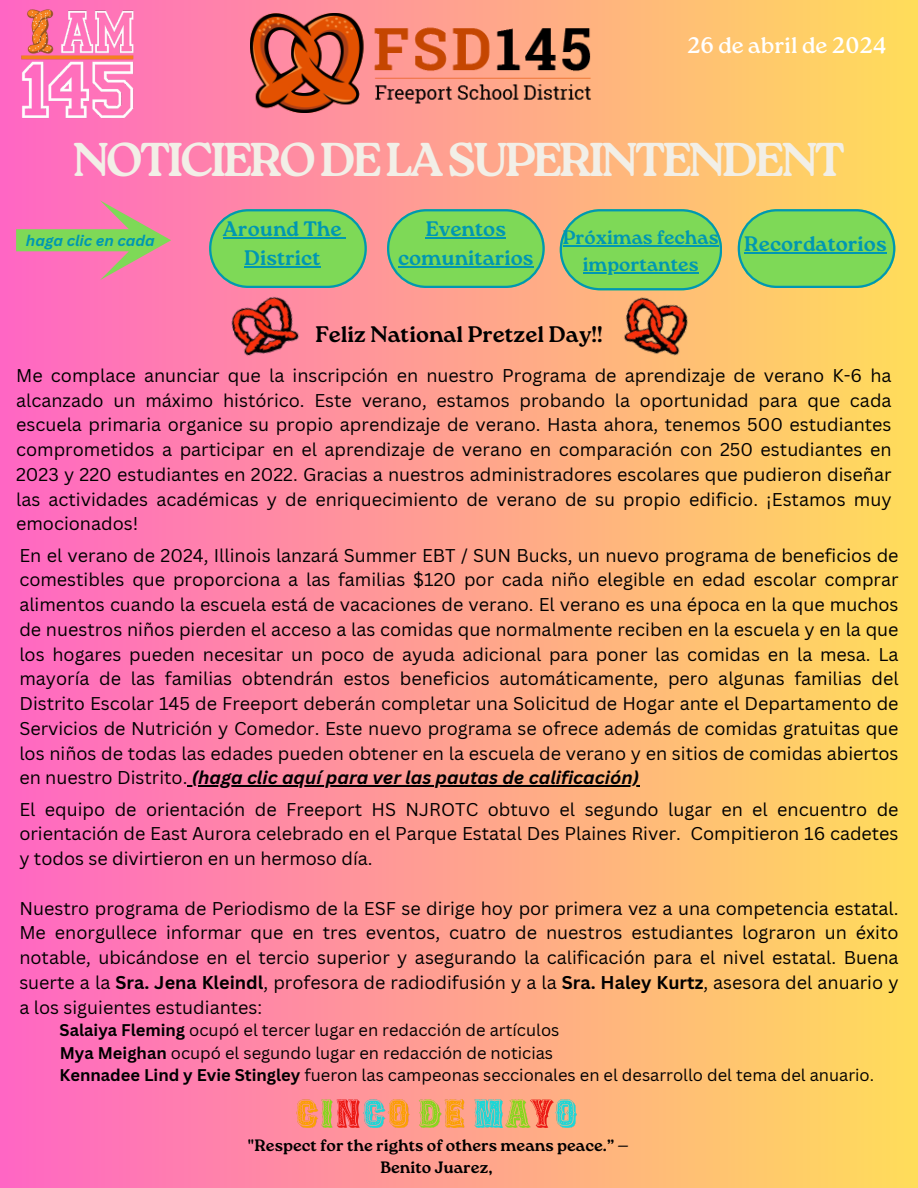
<style>
.page{position:relative;width:918px;height:1188px;background:#fff}
.page>*{position:absolute;margin:0;border:0;box-sizing:border-box;transform-origin:0 0}
.t1{font:700 47.4px "Roca One";letter-spacing:-.065em;color:#f2efe7}
.t2{font:700 22.5px "Roca One";color:#000}
.t3{font:22.5px "Roca One";color:#fff}
.t4{font:700 21px/29.2px "Roca One";color:#0097b2;text-align:center}
.t5{font:700 19.5px "Roca One";color:#0097b2}
.t6{font:18px/24.8px "Canva Sans";color:#000;text-align:justify}
.t7{font:16.5px/22.5px "Canva Sans";color:#000}
.t8{font:700 16.5px/22.5px "Roca One";color:#000;text-align:center}
.t9{font:italic 700 15px "Canva Sans";color:#0097b2}
.s1{font-weight:700;font-style:italic}
.s2{font-weight:700}
</style>
<div class="page">
<div style="left:0;top:0;width:918px;height:1188px;background:linear-gradient(to right,#ff66c4,#ffdd5a)"></div>
<svg style="left:387px;top:209px;width:158px;height:79px;background:#80cc65"></svg>
<svg style="left:560px;top:209px;width:162px;height:81px;background:#80cf62"></svg>
<svg style="left:738px;top:209px;width:157px;height:79px;background:#80d260"></svg>
<img style="left:250px;top:14px;width:341px;height:99px">
<svg style="left:16px;top:200px;width:155px;height:80px;background:#d6929a"></svg>
<img style="left:13px;top:4px;width:129px;height:119px">
<hr style="left:744px;top:252px;width:143px;height:1px;background:#0097b2">
<hr style="left:426px;top:237px;width:80px;height:1px;background:#0097b2">
<hr style="left:398px;top:267px;width:136px;height:1px;background:#0097b2">
<hr style="left:563px;top:245px;width:156px;height:1px;background:#0097b2">
<hr style="left:583px;top:272px;width:116px;height:1px;background:#0097b2">
<svg style="left:209px;top:209px;width:158px;height:79px;background:#7fca68"></svg>
<hr style="left:244px;top:267px;width:76px;height:1px;background:#0097b2">
<img style="left:296px;top:1100px;width:280px;height:28px">
<img style="left:225px;top:290px;width:80px;height:75px">
<img style="left:615px;top:290px;width:80px;height:75px">
<hr style="left:188px;top:786px;width:452px;height:1px;background:#000">
<p class="t3" style="left:687px;top:32px;width:201px">26 de abril de 2024</p>
<p class="t1" style="left:73px;top:132px;width:774px">NOTICIERODELASUPERINTENDENT</p>
<h2 class="t9" style="left:26px;top:230px;width:131px">haga clic en cada</h2>
<h4 class="t4" style="left:223px;top:214px;width:120px">Around The<br>District</h4>
<h1 class="t4" style="left:398px;top:214px;width:137px">Eventos comunitarios</h1>
<h2 class="t5" style="left:563px;top:226px;width:157px">Próximas fechas</h2>
<h2 class="t5" style="left:583px;top:253px;width:117px">importantes</h2>
<h3 class="t4" style="left:744px;top:229px;width:144px">Recordatorios</h3>
<h2 class="t2" style="left:315px;top:321px;width:289px">Feliz National Pretzel Day!!</h2>
<h5 class="t6" style="left:16px;top:363px;width:877px">Me complace anunciar que la inscripción en nuestro Programa de aprendizaje de verano K-6 ha alcanzado un máximo histórico. Este verano, estamos probando la oportunidad para que cada escuela primaria organice su propio aprendizaje de verano. Hasta ahora, tenemos 500 estudiantes comprometidos a participar en el aprendizaje de verano en comparación con 250 estudiantes en 2023 y 220 estudiantes en 2022. Gracias a nuestros administradores escolares que pudieron diseñar las actividades académicas y de enriquecimiento de verano de su propio edificio. ¡Estamos muy emocionados!</h5>
<h5 class="t6" style="left:19px;top:542px;width:881px">En el verano de 2024, Illinois lanzará Summer EBT / SUN Bucks, un nuevo programa de beneficios de comestibles que proporciona a las familias $120 por cada niño elegible en edad escolar comprar alimentos cuando la escuela está de vacaciones de verano. El verano es una época en la que muchos de nuestros niños pierden el acceso a las comidas que normalmente reciben en la escuela y en la que los hogares pueden necesitar un poco de ayuda adicional para poner las comidas en la mesa. La mayoría de las familias obtendrán estos beneficios automáticamente, pero algunas familias del Distrito Escolar 145 de Freeport deberán completar una Solicitud de Hogar ante el Departamento de Servicios de Nutrición y Comedor. Este nuevo programa se ofrece además de comidas gratuitas que los niños de todas las edades pueden obtener en la escuela de verano y en sitios de comidas abiertos en nuestro Distrito. <span class="s1">(haga clic aquí para ver las pautas de calificación)</span></h5>
<p class="t6" style="left:19px;top:796px;width:881px">El equipo de orientación de Freeport HS NJROTC obtuvo el segundo lugar en el encuentro de orientación de East Aurora celebrado en el Parque Estatal Des Plaines River. Compitieron 16 cadetes y todos se divirtieron en un hermoso día.</p>
<p class="t6" style="left:19px;top:895px;width:881px">Nuestro programa de Periodismo de la ESF se dirige hoy por primera vez a una competencia estatal.<br>Me enorgullece informar que en tres eventos, cuatro de nuestros estudiantes lograron un éxito notable, ubicándose en el tercio superior y asegurando la calificación para el nivel estatal. Buena suerte a la <span class="s2">Sra. Jena Kleindl</span>, profesora de radiodifusión y a la <span class="s2">Sra. Haley Kurtz</span>, asesora del anuario y a los siguientes estudiantes:</p>
<p class="t7" style="left:59px;top:1019px;width:816px"><span class="s2">Salaiya Fleming</span> ocupó el tercer lugar en redacción de artículos<br><span class="s2">Mya Meighan</span> ocupó el segundo lugar en redacción de noticias<br><span class="s2">Kennadee Lind y Evie Stingley</span> fueron las campeonas seccionales en el desarrollo del tema del anuario.</p>
<p class="t8" style="left:248px;top:1134px;width:383px">"Respect for the rights of others means peace.” —<br>Benito Juarez,</p>
</div>
